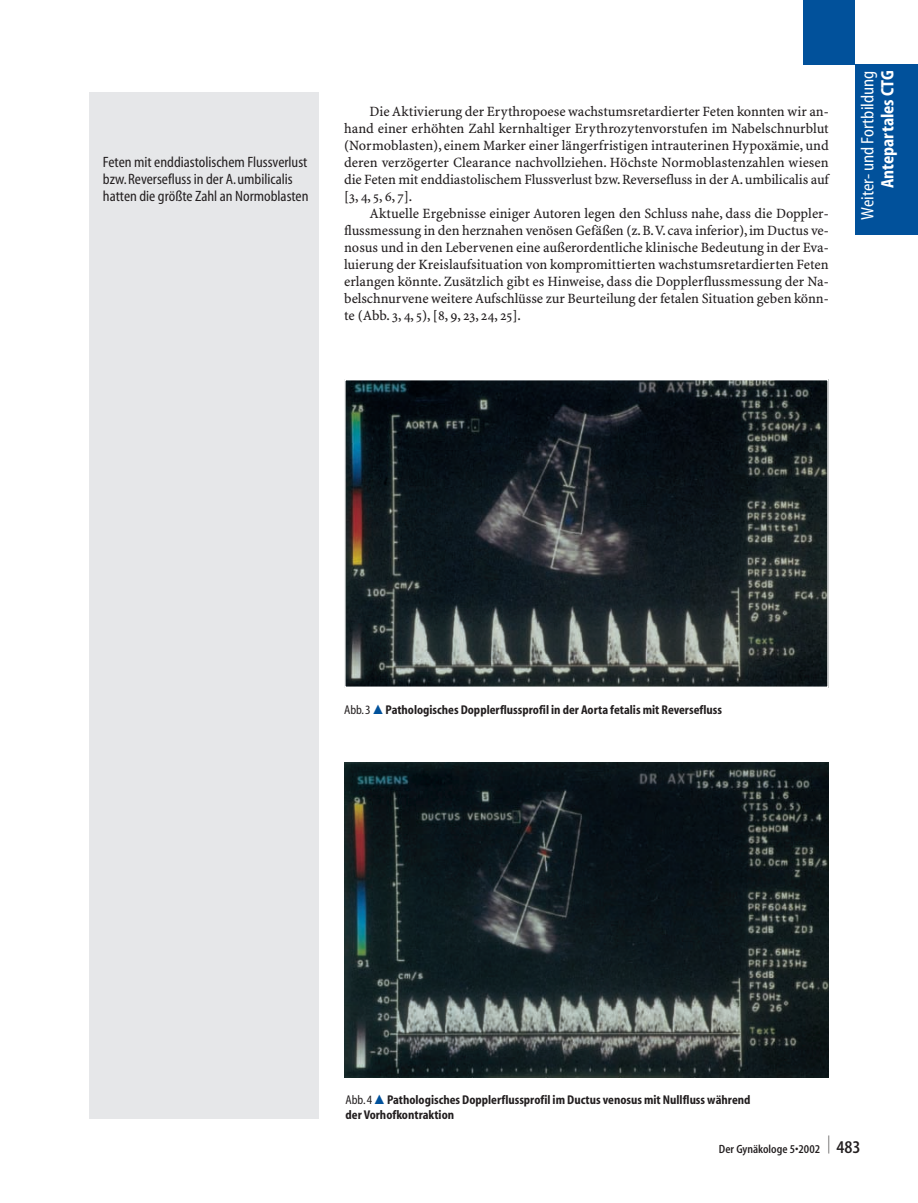
<style>
.page{position:relative;width:918px;height:1203px;background:#fff}
.page>*{position:absolute;margin:0;border:0;box-sizing:border-box;transform-origin:0 0}
.t1{font:condensed 18px "S Myriad";color:#fff}
.t2{font:700 condensed 18px "S Myriad";color:#fff}
.t3{font:condensed 15px/17px "S Myriad";color:#231f20}
.t4{font:14.25px/17px "S Minion Plus";letter-spacing:-.01em;color:#231f20;text-align:justify}
.t5{font:700 condensed 12.75px/15px "S Myriad";color:#231f20}
.t6{font:600 condensed 12px "S Myriad";color:#231f20}
.s1{font-weight:400}
.s2{font-size:18px}
</style>
<div class="page">
<div style="left:89px;top:92px;width:230px;height:1027px;background:#e6e7e9"></div>
<div style="left:855px;top:65px;width:63px;height:170px;background:#01519b"></div>
<div style="left:804px;top:0;width:51px;height:64px;background:#01519b"></div>
<img style="left:347px;top:382px;width:479px;height:303px">
<div style="left:344px;top:379px;width:485px;height:309px;border:2px solid #fff"></div>
<img style="left:344px;top:762px;width:485px;height:316px">
<p class="t3" style="left:103px;top:153px;width:207px">Feten mit enddiastolischem Flussverlust bzw.Reversefluss in der A.umbilicalis hatten die größte Zahl an Normoblasten</p>
<p class="t4" style="left:344px;top:104px;width:486px;text-indent:26px">Die Aktivierung der Erythropoese wachstumsretardierter Feten konnten wir an&shy;hand einer erhöhten Zahl kernhaltiger Erythrozytenvorstufen im Nabelschnurblut (Normoblasten), einem Marker einer längerfristigen intrauterinen Hypoxämie, und deren verzögerter Clearance nachvollziehen. Höchste Normoblastenzahlen wiesen die Feten mit enddiastolischem Flussverlust bzw.Reversefluss in der A.umbilicalis auf [3, 4, 5, 6, 7].</p>
<p class="t4" style="left:344px;top:206px;width:486px;text-indent:26px">Aktuelle Ergebnisse einiger Autoren legen den Schluss nahe, dass die Doppler&shy;flussmessung in den herznahen venösen Gefäßen (z. B.V.cava inferior), im Ductus ve&shy;nosus und in den Lebervenen eine außerordentliche klinische Bedeutung in der Eva&shy;luierung der Kreislaufsituation von kompromittierten wachstumsretardierten Feten erlangen könnte. Zusätzlich gibt es Hinweise, dass die Dopplerflussmessung der Na&shy;belschnurvene weitere Aufschlüsse zur Beurteilung der fetalen Situation geben könn&shy;te (Abb. 3, 4, 5), [8, 9, 23, 24, 25].</p>
<p class="t1" style="left:857px;top:220px;width:151px;rotate:-90deg">Weiter- und Fortbildung</p>
<p class="t2" style="left:881px;top:188px;width:119px;rotate:-90deg">Antepartales CTG</p>
<p class="t5" style="left:344px;top:703px;width:379px"><span class="s1">Abb.3</span> Pathologisches Dopplerflussprofil in der Aorta fetalis mit Reversefluss</p>
<p class="t5" style="left:346px;top:1093px;width:407px"><span class="s1">Abb.4</span> Pathologisches Dopplerflussprofil im Ductus venosus mit Nullfluss während der Vorhofkontraktion</p>
<p class="t6" style="left:719px;top:1144px;width:143px">Der Gynäkologe 5•2002 <sup>|</sup> <span class="s2">483</span></p>
</div>
